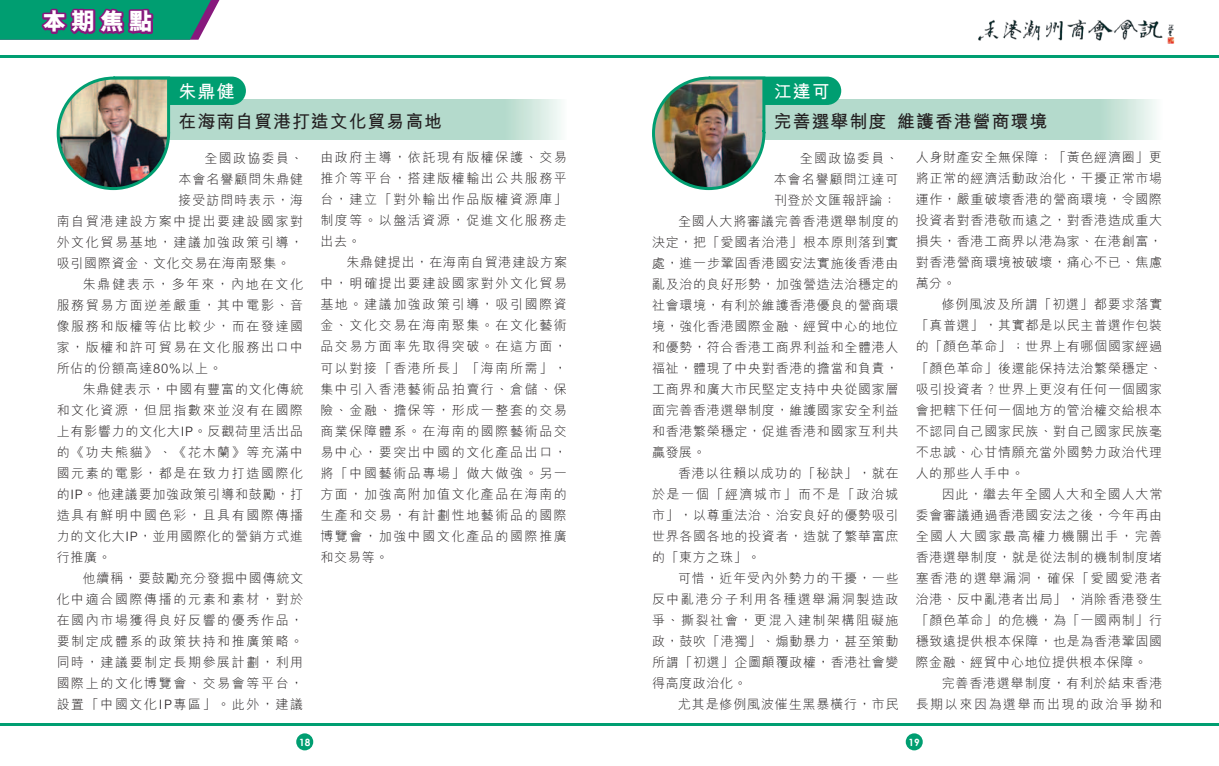
<style>
.page{position:relative;width:1219px;height:766px;background:#fff}
.page>*{position:absolute;margin:0;border:0;box-sizing:border-box;transform-origin:0 0}
.t1{font:800 24px "M Hei";color:#fff}
.t2{font:700 18px "M Hei";letter-spacing:.05em;color:#231f20}
.t3{font:700 18px "M Hei";letter-spacing:.05em;color:#fff}
.t4{font:300 13px/21px "M Hei";letter-spacing:.065em;color:#231f20;text-align:justify}
.t5{font:300 13px/21px "M Hei";letter-spacing:.125em;color:#231f20;text-align:right}
.t6{font:300 13px "M Hei";letter-spacing:.12em;color:#231f20}
.t7{font:300 13px "M Hei";letter-spacing:.14em;color:#231f20}
.t8{font:700 10px "Century Gothic";color:#fff}
</style>
<div class="page">
<img style="left:978px;top:19px;width:197px;height:25px">
<hr style="left:0;top:56px;width:1219px;height:2px;background:#009e71">
<hr style="left:0;top:723px;width:1219px;height:2px;background:#009e71">
<div style="left:296px;top:733px;width:17px;height:17px;background:#009e71;border-radius:50%"></div>
<div style="left:906px;top:733px;width:17px;height:17px;background:#009e71;border-radius:50%"></div>
<svg style="left:841px;top:99px;width:315px;height:40px;background:#b9dccf"></svg>
<img style="left:652px;top:77px;width:189px;height:113px">
<svg style="left:246px;top:99px;width:315px;height:40px;background:#b9dccf"></svg>
<svg style="left:0;top:0;width:246px;height:190px"></svg>
<h1 class="t1" style="left:43px;top:9px;width:112px">本期焦點</h1>
<h2 class="t3" style="left:179px;top:82px;width:57px">朱鼎健</h2>
<h2 class="t2" style="left:179px;top:112px;width:265px">在海南自貿港打造文化貿易高地</h2>
<h2 class="t3" style="left:774px;top:82px;width:57px">江達可</h2>
<h2 class="t2" style="left:774px;top:112px;width:275px">完善選舉制度 維護香港營商環境</h2>
<p class="t4" style="left:205px;top:148px;width:100px">全國政協委員、</p>
<p class="t4" style="left:179px;top:169px;width:126px">本會名譽顧問朱鼎健</p>
<p class="t4" style="left:179px;top:190px;width:126px">接受訪問時表示，海</p>
<p class="t5" style="left:57px;top:211px;width:248px">南自貿港建設方案中提出要建設國家對</p>
<p class="t5" style="left:57px;top:232px;width:248px">外文化貿易基地，建議加強政策引導，</p>
<p class="t4" style="left:57px;top:253px;width:235px">吸引國際資金、文化交易在海南聚集。</p>
<p class="t7" style="left:83px;top:277px;width:222px">朱鼎健表示，多年來，內地在文化</p>
<p class="t5" style="left:57px;top:295px;width:248px">服務貿易方面逆差嚴重，其中電影、音</p>
<p class="t5" style="left:57px;top:316px;width:248px">像服務和版權等佔比較少，而在發達國</p>
<p class="t5" style="left:57px;top:336px;width:248px">家，版權和許可貿易在文化服務出口中</p>
<p class="t4" style="left:57px;top:357px;width:167px">所佔的份額高達80%以上。</p>
<p class="t4" style="left:83px;top:378px;width:222px">朱鼎健表示，中國有豐富的文化傳統</p>
<p class="t5" style="left:57px;top:399px;width:248px">和文化資源，但屈指數來並沒有在國際</p>
<p class="t4" style="left:57px;top:420px;width:248px">上有影響力的文化大IP。反觀荷里活出品</p>
<p class="t5" style="left:57px;top:441px;width:248px">的《功夫熊貓》、《花木蘭》等充滿中</p>
<p class="t5" style="left:57px;top:462px;width:248px">國元素的電影，都是在致力打造國際化</p>
<p class="t4" style="left:57px;top:483px;width:248px">的IP。他建議要加強政策引導和鼓勵，打</p>
<p class="t5" style="left:57px;top:504px;width:248px">造具有鮮明中國色彩，且具有國際傳播</p>
<p class="t4" style="left:57px;top:525px;width:248px">力的文化大IP，並用國際化的營銷方式進</p>
<p class="t4" style="left:57px;top:546px;width:56px">行推廣。</p>
<p class="t4" style="left:83px;top:567px;width:222px">他續稱，要鼓勵充分發掘中國傳統文</p>
<p class="t5" style="left:57px;top:588px;width:248px">化中適合國際傳播的元素和素材，對於</p>
<p class="t5" style="left:57px;top:609px;width:248px">在國內市場獲得良好反響的優秀作品，</p>
<p class="t5" style="left:57px;top:630px;width:248px">要制定成體系的政策扶持和推廣策略。</p>
<p class="t5" style="left:57px;top:651px;width:248px">同時，建議要制定長期參展計劃，利用</p>
<p class="t5" style="left:57px;top:672px;width:248px">國際上的文化博覽會、交易會等平台，</p>
<p class="t6" style="left:57px;top:697px;width:248px">設置「中國文化IP專區」。此外，建議</p>
<p class="t4" style="left:320px;top:147px;width:248px">由政府主導，依託現有版權保護、交易推介等平台，搭建版權輸出公共服務平台，建立「對外輸出作品版權資源庫」制度等。以盤活資源，促進文化服務走出去。</p>
<p class="t4" style="left:320px;top:252px;width:248px;text-indent:26px">朱鼎健提出，在海南自貿港建設方案中，明確提出要建設國家對外文化貿易基地。建議加強政策引導，吸引國際資金、文化交易在海南聚集。在文化藝術品交易方面率先取得突破。在這方面，可以對接「香港所長」「海南所需」，集中引入香港藝術品拍賣行、倉儲、保險、金融、擔保等，形成一整套的交易商業保障體系。在海南的國際藝術品交易中心，要突出中國的文化產品出口，將「中國藝術品專場」做大做強。另一方面，加強高附加值文化產品在海南的生產和交易，有計劃性地藝術品的國際博覽會，加強中國文化產品的國際推廣和交易等。</p>
<p class="t4" style="left:800px;top:148px;width:100px">全國政協委員、</p>
<p class="t4" style="left:774px;top:169px;width:126px">本會名譽顧問江達可</p>
<p class="t4" style="left:774px;top:190px;width:124px">刊登於文匯報評論：</p>
<p class="t4" style="left:678px;top:211px;width:222px">全國人大將審議完善香港選舉制度的</p>
<p class="t4" style="left:652px;top:232px;width:248px">決定，把「愛國者治港」根本原則落到實</p>
<p class="t4" style="left:652px;top:253px;width:248px">處，進一步鞏固香港國安法實施後香港由</p>
<p class="t4" style="left:652px;top:274px;width:248px">亂及治的良好形勢，加強營造法治穩定的</p>
<p class="t4" style="left:652px;top:295px;width:248px">社會環境，有利於維護香港優良的營商環</p>
<p class="t4" style="left:652px;top:316px;width:248px">境，強化香港國際金融、經貿中心的地位</p>
<p class="t4" style="left:652px;top:336px;width:248px">和優勢，符合香港工商界利益和全體港人</p>
<p class="t4" style="left:652px;top:357px;width:248px">福祉，體現了中央對香港的擔當和負責，</p>
<p class="t4" style="left:652px;top:378px;width:248px">工商界和廣大市民堅定支持中央從國家層</p>
<p class="t4" style="left:652px;top:399px;width:248px">面完善香港選舉制度，維護國家安全利益</p>
<p class="t4" style="left:652px;top:420px;width:248px">和香港繁榮穩定，促進香港和國家互利共</p>
<p class="t4" style="left:652px;top:441px;width:55px">贏發展。</p>
<p class="t4" style="left:678px;top:462px;width:222px">香港以往賴以成功的「秘訣」，就在</p>
<p class="t5" style="left:652px;top:483px;width:248px">於是一個「經濟城市」而不是「政治城</p>
<p class="t4" style="left:652px;top:504px;width:248px">市」，以尊重法治、治安良好的優勢吸引</p>
<p class="t4" style="left:652px;top:525px;width:248px">世界各國各地的投資者，造就了繁華富庶</p>
<p class="t4" style="left:652px;top:546px;width:110px">的「東方之珠」。</p>
<p class="t4" style="left:678px;top:567px;width:222px">可惜，近年受內外勢力的干擾，一些</p>
<p class="t5" style="left:652px;top:588px;width:248px">反中亂港分子利用各種選舉漏洞製造政</p>
<p class="t5" style="left:652px;top:609px;width:248px">爭、撕裂社會，更混入建制架構阻礙施</p>
<p class="t4" style="left:652px;top:630px;width:248px">政，鼓吹「港獨」、煽動暴力，甚至策動</p>
<p class="t4" style="left:652px;top:651px;width:248px">所謂「初選」企圖顛覆政權，香港社會變</p>
<p class="t4" style="left:652px;top:672px;width:96px">得高度政治化。</p>
<p class="t4" style="left:678px;top:693px;width:222px">尤其是修例風波催生黑暴橫行，市民</p>
<p class="t4" style="left:916px;top:147px;width:248px">人身財產安全無保障；「黃色經濟圈」更將正常的經濟活動政治化，干擾正常市場運作，嚴重破壞香港的營商環境，令國際投資者對香港敬而遠之，對香港造成重大損失，香港工商界以港為家、在港創富，對香港營商環境被破壞，痛心不已、焦慮萬分。</p>
<p class="t4" style="left:916px;top:294px;width:248px;text-indent:26px">修例風波及所謂「初選」都要求落實「真普選」，其實都是以民主普選作包裝的「顏色革命」；世界上有哪個國家經過「顏色革命」後還能保持法治繁榮穩定、吸引投資者？世界上更沒有任何一個國家會把轄下任何一個地方的管治權交給根本不認同自己國家民族、對自己國家民族毫不忠誠、心甘情願充當外國勢力政治代理人的那些人手中。</p>
<p class="t4" style="left:916px;top:483px;width:248px;text-indent:26px">因此，繼去年全國人大和全國人大常委會審議通過香港國安法之後，今年再由全國人大國家最高權力機關出手，完善香港選舉制度，就是從法制的機制制度堵塞香港的選舉漏洞，確保「愛國愛港者治港、反中亂港者出局」，消除香港發生「顏色革命」的危機，為「一國兩制」行穩致遠提供根本保障，也是為香港鞏固國際金融、經貿中心地位提供根本保障。</p>
<p class="t5" style="left:916px;top:672px;width:248px">完善香港選舉制度，有利於結束香港<br>長期以來因為選舉而出現的政治爭拗和</p>
<p class="t8" style="left:299px;top:735px;width:13px">18</p>
<p class="t8" style="left:909px;top:735px;width:13px">19</p>
</div>
